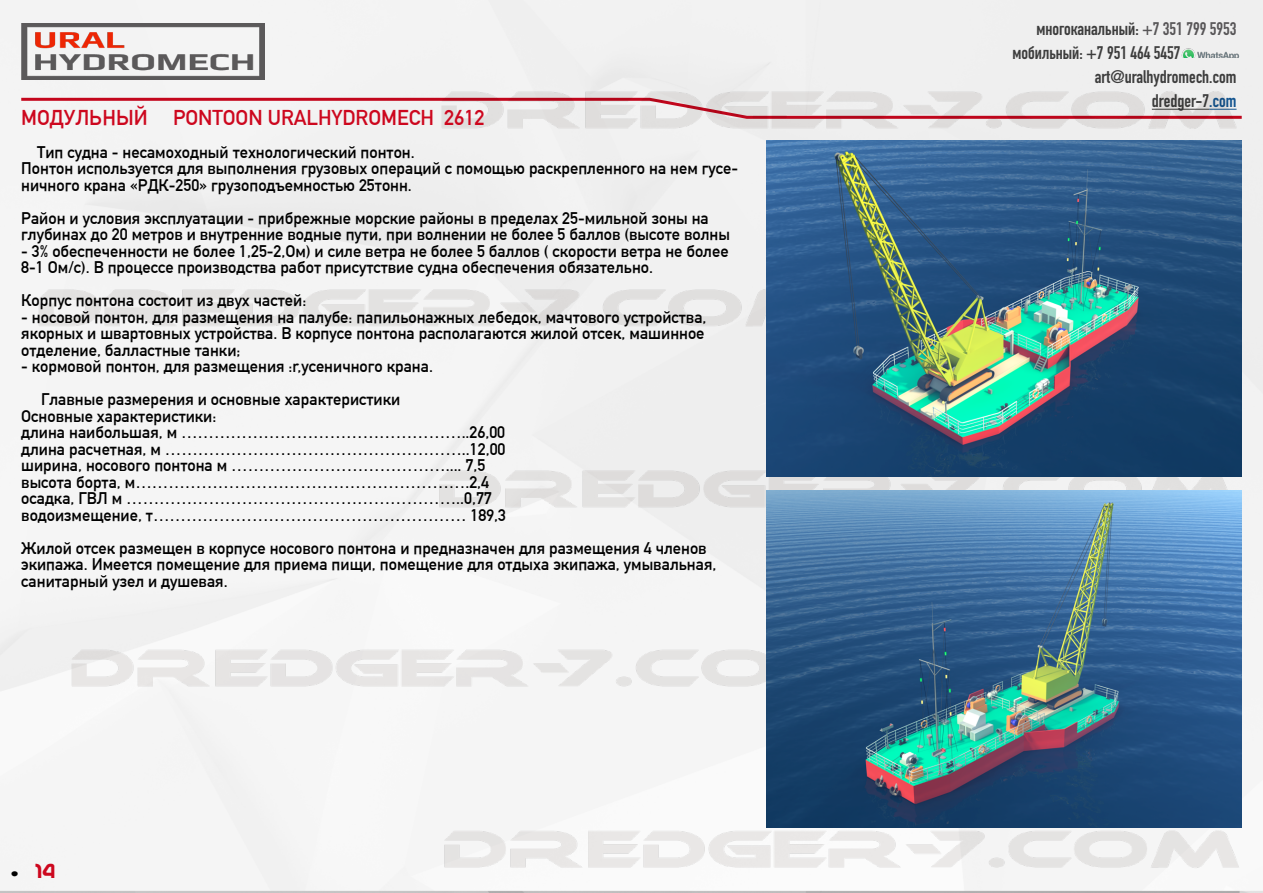
<style>
.page{position:relative;width:1263px;height:893px;background:#fff}
.page>*{position:absolute;margin:0;border:0;box-sizing:border-box;transform-origin:0 0}
.t1{font:24px "Nasa";color:#cd071e}
.t2{font:700 21px "DIN Alternate";color:#cd071e}
.t3{font:700 18px "DIN Condensed";color:#424242}
.t4{font:700 16.5px/16.5px "DIN Alternate";color:#000}
.s1{font-size:18px;color:#000}
.s2{color:#5e5c5e}
.s3{color:#165b9a}
</style>
<div class="page">
<img style="left:5px;top:0;width:1239px;height:893px">
<img style="left:766px;top:140px;width:476px;height:336px">
<img style="left:766px;top:491px;width:476px;height:336px">
<p class="t2" style="left:21px;top:101px;width:465px">МОДУЛЬНЫЙ PONTOON URALHYDROMECH 2612</p>
<p class="t4" style="left:21px;top:142px;width:718px;text-indent:16px">Тип судна - несамоходный технологический понтон.<br>Понтон используется для выполнения грузовых операций с помощью раскрепленного на нем гусе&shy;ничного крана «РДК-250» грузоподъемностью 25тонн.</p>
<p class="t4" style="left:21px;top:208px;width:710px">Район и условия эксплуатации - прибрежные морские районы в пределах 25-мильной зоны на глубинах до 20 метров и внутренние водные пути, при волнении не более 5 баллов (высоте волны</p>
<p class="t4" style="left:21px;top:241px;width:709px">- 3% обеспеченности не более 1,25-2,Ом) и силе ветра не более 5 баллов ( скорости ветра не более<br>8-1 Ом/с). В процессе производства работ присутствие судна обеспечения обязательно.</p>
<p class="t4" style="left:21px;top:291px;width:287px">Корпус понтона состоит из двух частей:</p>
<p class="t4" style="left:21px;top:307px;width:687px">- носовой понтон, для размещения на палубе: папильонажных лебедок, мачтового устройства, якорных и швартовных устройства. В корпусе понтона располагаются жилой отсек, машинное отделение, балластные танки;</p>
<p class="t4" style="left:41px;top:349px;width:393px;line-height:33px;text-indent:-20px">- кормовой понтон, для размещения :r,усеничного крана.<br>Главные размерения и основные характеристики</p>
<p class="t4" style="left:21px;top:406px;width:486px">Основные характеристики:<br>длина наибольшая, м ……………………………………………..26,00 длина расчетная, м ………………………………………………..12,00 ширина, носового понтона м ………………………………….... 7,5 высота борта, м…………………………………………………….2,4 осадка, ГВЛ м ……………………………………………………..0,77 водоизмещение, т………………………………………………… 189,3</p>
<p class="t4" style="left:21px;top:538px;width:697px">Жилой отсек размещен в корпусе носового понтона и предназначен для размещения 4 членов экипажа. Имеется помещение для приема пищи, помещение для отдыха экипажа, умывальная, санитарный узел и душевая.</p>
<h1 class="t1" style="left:11px;top:861px;width:46px"><span class="s1">•</span> 14</h1>
<p class="t3" style="left:1036px;top:17px;width:202px">многоканальный: <span class="s2">+7 351 799 5953</span></p>
<p class="t3" style="left:1012px;top:41px;width:170px">мобильный: +7 951 464 5457</p>
<p class="t3" style="left:1095px;top:65px;width:143px">art@uralhydromech.com</p>
<p class="t3" style="left:1152px;top:89px;width:86px">dredger-7<span class="s3">.com</span></p>
</div>
